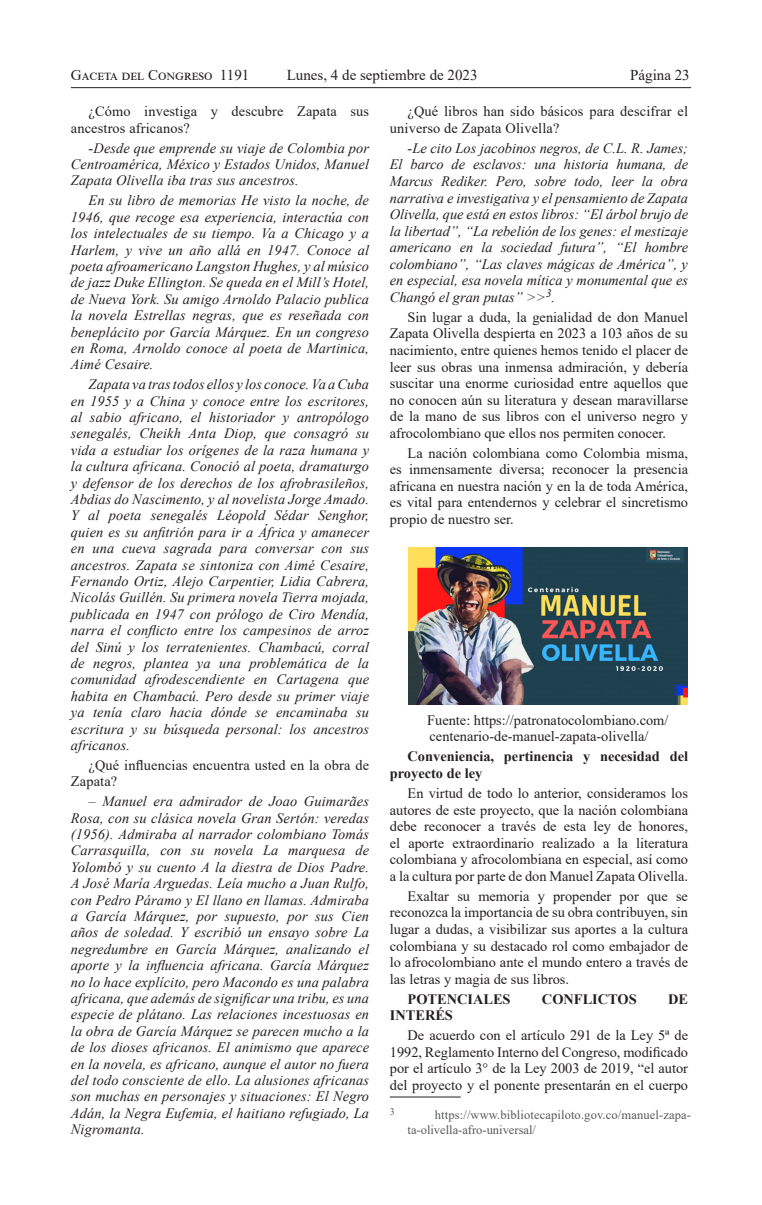
<style>
.page{position:relative;width:762px;height:1205px;background:#fff}
.page>*{position:absolute;margin:0;border:0;box-sizing:border-box;transform-origin:0 0}
.t1{font:15px "Times New Roman";color:#231f20}
.Párrafos{font:italic 14.38px/16.4px "Times New Roman";letter-spacing:.01em;color:#231f20;text-align:justify}
.Párrafos-2{font:14.38px/16.5px "Times New Roman";color:#231f20;text-align:justify}
.Párrafos-3{font:700 14.38px/16.5px "Times New Roman";color:#231f20}
.Pies_de_páginas{font:12.5px/15px "Times New Roman";letter-spacing:.01em;color:#57585a}
.Pies_de_páginas-2{font:10px "Times New Roman";color:#57585a}
</style>
<div class="page">
<hr style="left:71px;top:87px;width:620px;height:1px;background:#231f20">
<img style="left:408px;top:547px;width:279px;height:158px">
<hr style="left:390px;top:1096px;width:71px;height:1px;background:#231f20">
<p class="t1" style="left:71px;top:65px;width:180px">Gaceta del Congreso 1191</p>
<p class="t1" style="left:287px;top:65px;width:192px">Lunes, 4 de septiembre de 2023</p>
<p class="t1" style="left:630px;top:65px;width:61px">Página 23</p>
<p class="Párrafos-2" style="left:71px;top:103px;width:300px;text-indent:18px">¿Cómo investiga y descubre Zapata sus ancestros africanos?</p>
<p class="Párrafos" style="left:71px;top:139px;width:300px;text-indent:18px">-Desde que emprende su viaje de Colombia por Centroamérica, México y Estados Unidos, Manuel Zapata Olivella iba tras sus ancestros.</p>
<p class="Párrafos" style="left:71px;top:192px;width:300px;text-indent:18px">En su libro de memorias He visto la noche, de 1946, que recoge esa experiencia, interactúa con los intelectuales de su tiempo. Va a Chicago y a Harlem, y vive un año allá en 1947. Conoce al poeta afroamericano Langston Hughes, y al músico de jazz Duke Ellington. Se queda en el Mill’s Hotel, de Nueva York. Su amigo Arnoldo Palacio publica la novela Estrellas negras, que es reseñada con beneplácito por García Márquez. En un congreso en Roma, Arnoldo conoce al poeta de Martinica, Aimé Cesaire.</p>
<p class="Párrafos" style="left:71px;top:376px;width:300px;text-indent:18px">Zapata va tras todos ellos y los conoce. Va a Cuba en 1955 y a China y conoce entre los escritores, al sabio africano, el historiador y antropólogo senegalés, Cheikh Anta Diop, que consagró su vida a estudiar los orígenes de la raza humana y la cultura africana. Conoció al poeta, dramaturgo y defensor de los derechos de los afrobrasileños, Abdias do Nascimento, y al novelista Jorge Amado.<br>Y al poeta senegalés Léopold Sédar Senghor, quien es su anfitrión para ir a África y amanecer en una cueva sagrada para conversar con sus ancestros. Zapata se sintoniza con Aimé Cesaire, Fernando Ortiz, Alejo Carpentier, Lidia Cabrera, Nicolás Guillén. Su primera novela Tierra mojada, publicada en 1947 con prólogo de Ciro Mendía, narra el conflicto entre los campesinos de arroz del Sinú y los terratenientes. Chambacú, corral de negros, plantea ya una problemática de la comunidad afrodescendiente en Cartagena que habita en Chambacú. Pero desde su primer viaje ya tenía claro hacia dónde se encaminaba su escritura y su búsqueda personal: los ancestros africanos.</p>
<p class="Párrafos-2" style="left:71px;top:756px;width:300px;text-indent:18px">¿Qué influencias encuentra usted en la obra de<br>Zapata?</p>
<p class="Párrafos" style="left:71px;top:793px;width:300px;text-indent:18px">– Manuel era admirador de Joao Guimarães Rosa, con su clásica novela Gran Sertón: veredas (1956). Admiraba al narrador colombiano Tomás Carrasquilla, con su novela La marquesa de Yolombó y su cuento A la diestra de Dios Padre.<br>A José María Arguedas. Leía mucho a Juan Rulfo, con Pedro Páramo y El llano en llamas. Admiraba a García Márquez, por supuesto, por sus Cien años de soledad. Y escribió un ensayo sobre La negredumbre en García Márquez, analizando el aporte y la influencia africana. García Márquez no lo hace explícito, pero Macondo es una palabra africana, que además de significar una tribu, es una especie de plátano. Las relaciones incestuosas en la obra de García Márquez se parecen mucho a la de los dioses africanos. El animismo que aparece en la novela, es africano, aunque el autor no fuera del todo consciente de ello. La alusiones africanas son muchas en personajes y situaciones: El Negro Adán, la Negra Eufemia, el haitiano refugiado, La Nigromanta.</p>
<p class="Párrafos-2" style="left:390px;top:103px;width:300px;text-indent:18px">¿Qué libros han sido básicos para descifrar el universo de Zapata Olivella?</p>
<p class="Párrafos" style="left:390px;top:139px;width:300px;text-indent:18px">-Le cito Los jacobinos negros, de C.L. R. James; El barco de esclavos: una historia humana, de Marcus Rediker. Pero, sobre todo, leer la obra narrativa e investigativa y el pensamiento de Zapata Olivella, que está en estos libros: “El árbol brujo de la libertad”, “La rebelión de los genes: el mestizaje americano en la sociedad futura”, “El hombre colombiano”, “Las claves mágicas de América”, y en especial, esa novela mítica y monumental que es Changó el gran putas” &gt;&gt;<sup>3</sup>.</p>
<p class="Párrafos-2" style="left:390px;top:308px;width:300px;text-indent:18px">Sin lugar a duda, la genialidad de don Manuel Zapata Olivella despierta en 2023 a 103 años de su nacimiento, entre quienes hemos tenido el placer de leer sus obras una inmensa admiración, y debería suscitar una enorme curiosidad entre aquellos que no conocen aún su literatura y desean maravillarse de la mano de sus libros con el universo negro y afrocolombiano que ellos nos permiten conocer.</p>
<p class="Párrafos-2" style="left:390px;top:444px;width:300px;text-indent:18px">La nación colombiana como Colombia misma, es inmensamente diversa; reconocer la presencia africana en nuestra nación y en la de toda América, es vital para entendernos y celebrar el sincretismo propio de nuestro ser.</p>
<p class="Párrafos-2" style="left:427px;top:711px;width:243px">Fuente: https://patronatocolombiano.com/ centenario-de-manuel-zapata-olivella/</p>
<p class="Párrafos-3" style="left:390px;top:748px;width:300px;text-indent:18px">Conveniencia, pertinencia y necesidad del proyecto de ley</p>
<p class="Párrafos-2" style="left:390px;top:784px;width:300px;text-indent:18px">En virtud de todo lo anterior, consideramos los autores de este proyecto, que la nación colombiana debe reconocer a través de esta ley de honores, el aporte extraordinario realizado a la literatura colombiana y afrocolombiana en especial, así como a la cultura por parte de don Manuel Zapata Olivella.</p>
<p class="Párrafos-2" style="left:390px;top:887px;width:300px;text-indent:18px">Exaltar su memoria y propender por que se reconozca la importancia de su obra contribuyen, sin lugar a dudas, a visibilizar sus aportes a la cultura colombiana y su destacado rol como embajador de lo afrocolombiano ante el mundo entero a través de las letras y magia de sus libros.</p>
<p class="Párrafos-3" style="left:407px;top:990px;width:105px">POTENCIALES</p>
<p class="Párrafos-3" style="left:542px;top:990px;width:96px">CONFLICTOS</p>
<p class="Párrafos-3" style="left:668px;top:990px;width:21px">DE</p>
<p class="Párrafos-3" style="left:390px;top:1007px;width:65px">INTERÉS</p>
<p class="Párrafos-2" style="left:390px;top:1027px;width:300px;text-indent:18px">De acuerdo con el artículo 291 de la Ley 5ª de 1992, Reglamento Interno del Congreso, modificado por el artículo 3° de la Ley 2003 de 2019, “el autor del proyecto y el ponente presentarán en el cuerpo</p>
<p class="Pies_de_páginas-2" style="left:390px;top:1104px;width:6px">3</p>
<p class="Pies_de_páginas" style="left:407px;top:1107px;width:285px;text-indent:27px">https://www.bibliotecapiloto.gov.co/manuel-zapa&shy;ta-olivella-afro-universal/</p>
</div>
